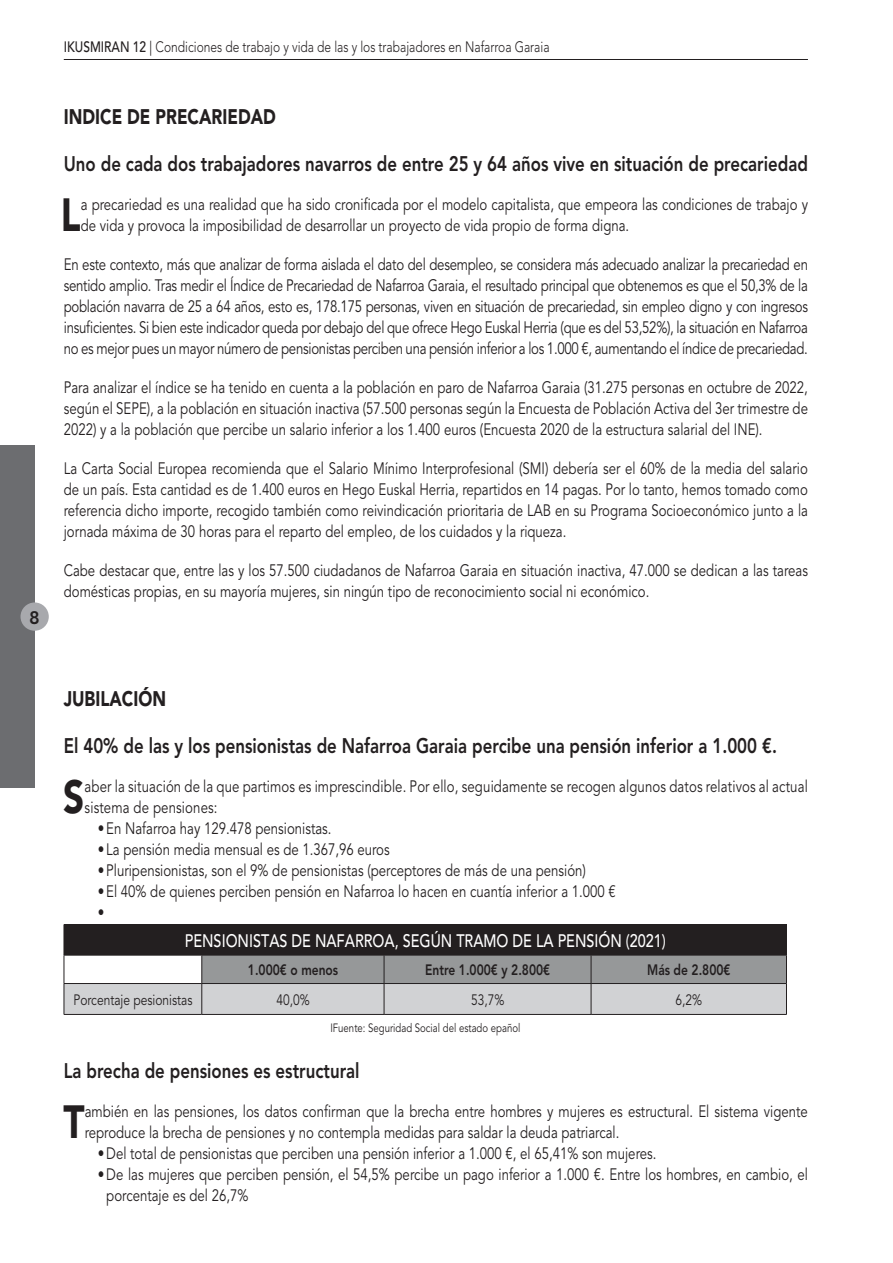
<style>
.page{position:relative;width:893px;height:1263px;background:#fff}
.page>*{position:absolute;margin:0;border:0;box-sizing:border-box;transform-origin:0 0}
.GIDA_-_Testua_-_Lehe{font:900 46.2px "Avenir LT Std";color:#231f20;scale:.8 1}
.GIDA_-_Titularra_2{font:800 21px "Avenir LT Std";color:#231f20;scale:.8 1}
.GIDA_-_Titular_nagus{font:900 21px "Avenir LT Std";color:#231f20;scale:.8 1}
.GIDA_-_Titularra_Tau{font:500 18px "Avenir LT Std";color:#fff;scale:.8 1}
.t1{font:800 18px "Avenir LT Std";color:#231f20}
.GIDA_-_Testua{font:16.5px/21px "Avenir LT Std";color:#231f20;text-align:justify;scale:.8 1}
.GIDA_-_Testua_-_Lehe-2{font:16.5px/21px "Avenir LT Std";color:#231f20;scale:.8 1}
.Kabezera_ezkerra{font:300 15px "Avenir LT Std";color:#231f20;scale:.8 1}
.GIDA_-_Taula{font:800 15px "Avenir LT Std";color:#231f20;scale:.8 1}
.GIDA_-_Taula-2{font:15px "Avenir LT Std";color:#231f20;scale:.8 1}
.GIDA_-_Taula_Bukaera{font:12px "Avenir LT Std";color:#231f20;scale:.8 1}
.s1{font-weight:500}
.s2{font-weight:400}
</style>
<div class="page">
<div style="left:0;top:445px;width:35px;height:343px;background:#6c6d70"></div>
<div style="left:21px;top:602px;width:28px;height:29px;background:#a8a9ad;border-radius:50%"></div>
<hr style="left:64px;top:59px;width:744px;height:1px;background:#231f20">
<div style="left:64px;top:924px;width:722px;height:31px;background:#231f20"></div>
<hr style="left:591px;top:924px;width:196px;height:1px;background:#231f20">
<hr style="left:786px;top:925px;width:1px;height:30px;background:#231f20">
<svg style="left:64px;top:955px;width:723px;height:59px;background:#bbbcbe"></svg>
<hr style="left:64px;top:983px;width:138px;height:1px;background:#231f20">
<hr style="left:64px;top:984px;width:1px;height:30px;background:#231f20">
<hr style="left:202px;top:983px;width:182px;height:1px;background:#231f20">
<hr style="left:384px;top:983px;width:207px;height:1px;background:#231f20">
<hr style="left:591px;top:983px;width:196px;height:1px;background:#231f20">
<hr style="left:786px;top:984px;width:1px;height:30px;background:#231f20">
<hr style="left:64px;top:1014px;width:138px;height:1px;background:#231f20">
<hr style="left:202px;top:1014px;width:182px;height:1px;background:#231f20">
<hr style="left:384px;top:1014px;width:207px;height:1px;background:#231f20">
<hr style="left:591px;top:1014px;width:196px;height:1px;background:#231f20">
<p class="t1" style="left:29px;top:607px;width:12px">8</p>
<p class="Kabezera_ezkerra" style="left:64px;top:38px;width:609px"><span class="s1">IKUSMIRAN 12</span> <span class="s2">|</span> Condiciones de trabajo y vida de las y los trabajadores en Nafarroa Garaia</p>
<p class="GIDA_-_Titular_nagus" style="left:64px;top:104px;width:267px">INDICE DE PRECARIEDAD</p>
<p class="GIDA_-_Titularra_2" style="left:64px;top:152px;width:932px">Uno de cada dos trabajadores navarros de entre 25 y 64 años vive en situación de precariedad</p>
<p class="GIDA_-_Testua_-_Lehe" style="left:61px;top:187px;width:26px">L</p>
<p class="GIDA_-_Testua_-_Lehe-2" style="left:81px;top:195px;width:911px">a precariedad es una realidad que ha sido cronificada por el modelo capitalista, que empeora las condiciones de trabajo y de vida y provoca la imposibilidad de desarrollar un proyecto de vida propio de forma digna.</p>
<p class="GIDA_-_Testua" style="left:64px;top:255px;width:932px">En este contexto, más que analizar de forma aislada el dato del desempleo, se considera más adecuado analizar la precariedad en sentido amplio. Tras medir el Índice de Precariedad de Nafarroa Garaia, el resultado principal que obtenemos es que el 50,3% de la población navarra de 25 a 64 años, esto es, 178.175 personas, viven en situación de precariedad, sin empleo digno y con ingresos insuficientes. Si bien este indicador queda por debajo del que ofrece Hego Euskal Herria (que es del 53,52%), la situación en Nafarroa no es mejor pues un mayor número de pensionistas perciben una pensión inferior a los 1.000 €, aumentando el índice de precariedad.</p>
<p class="GIDA_-_Testua" style="left:64px;top:378px;width:932px">Para analizar el índice se ha tenido en cuenta a la población en paro de Nafarroa Garaia (31.275 personas en octubre de 2022, según el SEPE), a la población en situación inactiva (57.500 personas según la Encuesta de Población Activa del 3er trimestre de 2022) y a la población que percibe un salario inferior a los 1.400 euros (Encuesta 2020 de la estructura salarial del INE).</p>
<p class="GIDA_-_Testua" style="left:64px;top:459px;width:932px">La Carta Social Europea recomienda que el Salario Mínimo Interprofesional (SMI) debería ser el 60% de la media del salario de un país. Esta cantidad es de 1.400 euros en Hego Euskal Herria, repartidos en 14 pagas. Por lo tanto, hemos tomado como referencia dicho importe, recogido también como reivindicación prioritaria de LAB en su Programa Socioeconómico junto a la jornada máxima de 30 horas para el reparto del empleo, de los cuidados y la riqueza.</p>
<p class="GIDA_-_Testua" style="left:64px;top:561px;width:932px">Cabe destacar que, entre las y los 57.500 ciudadanos de Nafarroa Garaia en situación inactiva, 47.000 se dedican a las tareas domésticas propias, en su mayoría mujeres, sin ningún tipo de reconocimiento social ni económico.</p>
<p class="GIDA_-_Titular_nagus" style="left:64px;top:686px;width:129px">JUBILACIÓN</p>
<p class="GIDA_-_Titularra_2" style="left:64px;top:734px;width:893px">El 40% de las y los pensionistas de Nafarroa Garaia percibe una pensión inferior a 1.000 €.</p>
<p class="GIDA_-_Testua_-_Lehe" style="left:63px;top:769px;width:28px">S</p>
<p class="GIDA_-_Testua_-_Lehe-2" style="left:85px;top:777px;width:905px">aber la situación de la que partimos es imprescindible. Por ello, seguidamente se recogen algunos datos relativos al actual sistema de pensiones:</p>
<p class="GIDA_-_Testua" style="left:98px;top:819px;width:294px">•En Nafarroa hay 129.478 pensionistas.</p>
<p class="GIDA_-_Testua" style="left:98px;top:840px;width:366px">• La pensión media mensual es de 1.367,96 euros</p>
<p class="GIDA_-_Testua" style="left:98px;top:861px;width:612px">•Pluripensionistas, son el 9% de pensionistas (perceptores de más de una pensión)</p>
<p class="GIDA_-_Testua" style="left:98px;top:882px;width:649px">•El 40% de quienes perciben pensión en Nafarroa lo hacen en cuantía inferior a 1.000 €</p>
<p class="GIDA_-_Testua" style="left:98px;top:903px;width:10px">•</p>
<p class="GIDA_-_Titularra_Tau" style="left:185px;top:930px;width:603px">PENSIONISTAS DE NAFARROA, SEGÚN TRAMO DE LA PENSIÓN (2021)</p>
<p class="GIDA_-_Taula" style="left:248px;top:961px;width:114px">1.000€ o menos</p>
<p class="GIDA_-_Taula" style="left:425px;top:961px;width:158px">Entre 1.000€ y 2.800€</p>
<p class="GIDA_-_Taula" style="left:647px;top:961px;width:106px">Más de 2.800€</p>
<p class="GIDA_-_Taula-2" style="left:74px;top:991px;width:150px">Porcentaje pesionistas</p>
<p class="GIDA_-_Taula-2" style="left:276px;top:991px;width:43px">40,0%</p>
<p class="GIDA_-_Taula-2" style="left:471px;top:991px;width:43px">53,7%</p>
<p class="GIDA_-_Taula-2" style="left:676px;top:991px;width:35px">6,2%</p>
<p class="GIDA_-_Taula_Bukaera" style="left:330px;top:1021px;width:239px">IFuente: Seguridad Social del estado epañol</p>
<p class="GIDA_-_Titularra_2" style="left:64px;top:1058px;width:371px">La brecha de pensiones es estructural</p>
<p class="GIDA_-_Testua_-_Lehe" style="left:64px;top:1094px;width:28px">T</p>
<p class="GIDA_-_Testua_-_Lehe-2" style="left:85px;top:1101px;width:905px">ambién en las pensiones, los datos confirman que la brecha entre hombres y mujeres es estructural. El sistema vigente reproduce la brecha de pensiones y no contempla medidas para saldar la deuda patriarcal.</p>
<p class="GIDA_-_Testua" style="left:98px;top:1143px;width:700px">•Del total de pensionistas que perciben una pensión inferior a 1.000 €, el 65,41% son mujeres.</p>
<p class="GIDA_-_Testua" style="left:106px;top:1164px;width:879px;text-indent:-9px">•De las mujeres que perciben pensión, el 54,5% percibe un pago inferior a 1.000 €. Entre los hombres, en cambio, el porcentaje es del 26,7%</p>
</div>
